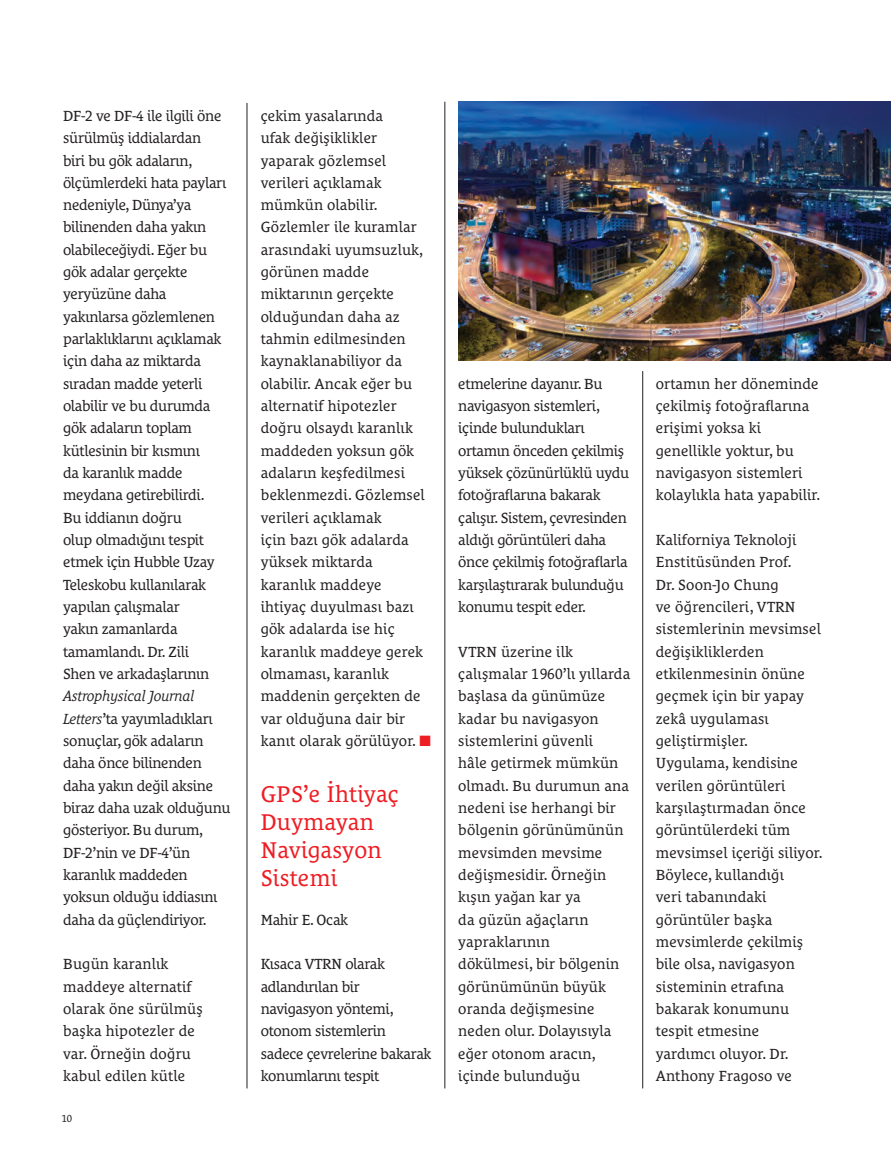
<style>
.page{position:relative;width:891px;height:1168px;background:#fff}
.page>*{position:absolute;margin:0;border:0;box-sizing:border-box;transform-origin:0 0}
.t1{font:23.25px/27.9px "Le Monde Courrier Pro";letter-spacing:.01em;color:#ee1d23}
.t2{font:15px/22.4px "Le Monde Courrier Pro";letter-spacing:.01em;color:#231f20}
.t3{font:15px/22.4px "Le Monde Courrier Pro";letter-spacing:-.02em;color:#231f20}
.t4{font:10.35px "Le Monde Courrier Pro";color:#231f20}
.s1{font-style:italic}
.s2{color:#ee1d23}
</style>
<div class="page">
<hr style="left:247px;top:103px;width:1px;height:985px;background:#231f20">
<hr style="left:642px;top:371px;width:1px;height:717px;background:#231f20">
<hr style="left:444px;top:102px;width:1px;height:986px;background:#231f20">
<img style="left:458px;top:102px;width:432px;height:258px">
<p class="t3" style="left:63px;top:103px;width:164px">DF-2 ve DF-4 ile ilgili öne sürülmüş iddialardan biri bu gök adaların, ölçümlerdeki hata payları nedeniyle, Dünya’ya bilinenden daha yakın olabileceğiydi. Eğer bu gök adalar gerçekte yeryüzüne daha yakınlarsa gözlemlenen parlaklıklarını açıklamak için daha az miktarda sıradan madde yeterli olabilir ve bu durumda gök adaların toplam kütlesinin bir kısmını<br>da karanlık madde meydana getirebilirdi.<br>Bu iddianın doğru<br>olup olmadığını tespit etmek için Hubble Uzay<br>Teleskobu kullanılarak yapılan çalışmalar<br>yakın zamanlarda tamamlandı. Dr. Zili<br>Shen ve arkadaşlarının</p>
<p class="t3" style="left:63px;top:683px;width:169px"><span class="s1">Astrophysical Journal<br>Letters</span>’ta yayımladıkları sonuçlar, gök adaların daha önce bilinenden daha yakın değil aksine biraz daha uzak olduğunu gösteriyor. Bu durum,<br>DF-2’nin ve DF-4’ün karanlık maddeden yoksun olduğu iddiasını daha da güçlendiriyor.</p>
<p class="t2" style="left:63px;top:951px;width:141px">Bugün karanlık maddeye alternatif olarak öne sürülmüş başka hipotezler de var. Örneğin doğru kabul edilen kütle</p>
<p class="t4" style="left:62px;top:1110px;width:12px">10</p>
<p class="t2" style="left:261px;top:103px;width:171px">çekim yasalarında<br>ufak değişiklikler yaparak gözlemsel verileri açıklamak mümkün olabilir.<br>Gözlemler ile kuramlar arasındaki uyumsuzluk, görünen madde miktarının gerçekte olduğundan daha az tahmin edilmesinden kaynaklanabiliyor da olabilir. Ancak eğer bu alternatif hipotezler doğru olsaydı karanlık maddeden yoksun gök adaların keşfedilmesi beklenmezdi. Gözlemsel verileri açıklamak<br>için bazı gök adalarda yüksek miktarda karanlık maddeye ihtiyaç duyulması bazı gök adalarda ise hiç karanlık maddeye gerek olmaması, karanlık maddenin gerçekten de var olduğuna dair bir kanıt olarak görülüyor. <span class="s2">■</span></p>
<h1 class="t1" style="left:261px;top:777px;width:140px">GPS’e İhtiyaç<br>Duymayan<br>Navigasyon<br>Sistemi</h1>
<p class="t3" style="left:261px;top:906px;width:89px">Mahir E. Ocak</p>
<p class="t3" style="left:261px;top:951px;width:172px">Kısaca VTRN olarak adlandırılan bir navigasyon yöntemi, otonom sistemlerin sadece çevrelerine bakarak konumlarını tespit</p>
<p class="t3" style="left:458px;top:371px;width:172px">etmelerine dayanır. Bu navigasyon sistemleri, içinde bulundukları ortamın önceden çekilmiş yüksek çözünürlüklü uydu fotoğraflarına bakarak çalışır. Sistem, çevresinden aldığı görüntüleri daha önce çekilmiş fotoğraflarla karşılaştırarak bulunduğu konumu tespit eder.</p>
<p class="t2" style="left:458px;top:638px;width:173px">VTRN üzerine ilk çalışmalar 1960’lı yıllarda başlasa da günümüze kadar bu navigasyon sistemlerini güvenli<br>hâle getirmek mümkün olmadı. Bu durumun ana nedeni ise herhangi bir bölgenin görünümünün mevsimden mevsime değişmesidir. Örneğin kışın yağan kar ya<br>da güzün ağaçların yapraklarının<br>dökülmesi, bir bölgenin görünümünün büyük oranda değişmesine neden olur. Dolayısıyla eğer otonom aracın, içinde bulunduğu</p>
<p class="t2" style="left:655px;top:371px;width:166px">ortamın her döneminde çekilmiş fotoğraflarına erişimi yoksa ki genellikle yoktur, bu navigasyon sistemleri kolaylıkla hata yapabilir.</p>
<p class="t2" style="left:655px;top:527px;width:168px">Kaliforniya Teknoloji<br>Enstitüsünden Prof.<br>Dr. Soon-Jo Chung<br>ve öğrencileri, VTRN sistemlerinin mevsimsel değişikliklerden etkilenmesinin önüne geçmek için bir yapay zekâ uygulaması geliştirmişler.<br>Uygulama, kendisine verilen görüntüleri karşılaştırmadan önce görüntülerdeki tüm mevsimsel içeriği siliyor.<br>Böylece, kullandığı<br>veri tabanındaki görüntüler başka mevsimlerde çekilmiş bile olsa, navigasyon sisteminin etrafına bakarak konumunu tespit etmesine yardımcı oluyor. Dr.<br>Anthony Fragoso ve</p>
</div>
